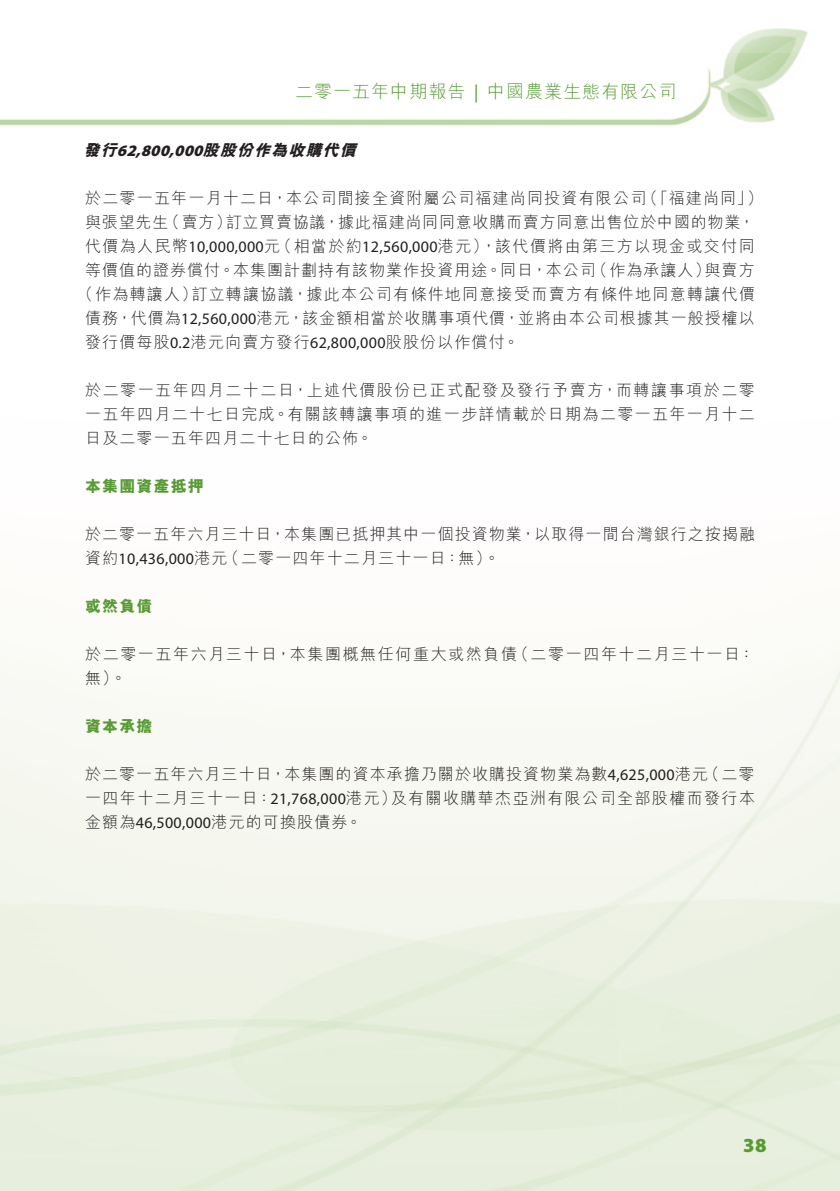
<style>
.page{position:relative;width:840px;height:1191px;background:#fff}
.page>*{position:absolute;margin:0;border:0;box-sizing:border-box;transform-origin:0 0}
.t1{font:900 20px "Myriad Pro";color:#589b34}
.t2{font:300 18px "M Hei HK";letter-spacing:.055em;color:#589b34}
.t3{font:18px "Myriad Pro";color:#589b34}
.Body_Text{font:300 16px/24px "M Hei HK";letter-spacing:.07em;color:#231f20}
.Body_Text-2{font:300 16px/24px "M Hei HK";letter-spacing:.1em;color:#231f20}
.Body_Text-3{font:16px "Myriad Pro";color:#231f20}
.Heading_2{font:800 16px "M Hei HK";letter-spacing:.07em;color:#589b34}
.Heading_3{font:italic 800 16px "M Hei HK";color:#231f20}
.Heading_3-2{font:italic 900 16px "Myriad Pro";color:#231f20}
.s1{font-family:"Myriad Pro";font-weight:400}
.s2{font-family:"M Hei HK";font-weight:300}
</style>
<div class="page">
<img style="left:1px;top:53px;width:799px;height:73px">
<img style="left:0;top:0;width:1px;height:1191px">
<img style="left:0;top:0;width:1px;height:142px">
<hr style="left:0;top:5px;width:1px;height:48px;background:#fff">
<p class="t2" style="left:295px;top:82px;width:172px">二零一五年中期報告</p>
<p class="t3" style="left:474px;top:81px;width:6px">|</p>
<p class="t2" style="left:487px;top:82px;width:191px">中國農業生態有限公司</p>
<p class="Heading_3" style="left:83px;top:142px;width:39px">發行</p>
<p class="Heading_3" style="left:202px;top:142px;width:159px">股股份作為收購代價</p>
<p class="Heading_3-2" style="left:117px;top:140px;width:92px">62,800,000</p>
<p class="Body_Text" style="left:641px;top:186px;width:112px">（「福建尚同「</p>
<p class="Body_Text" style="left:746px;top:186px;width:17px">(</p>
<p class="Body_Text" style="left:225px;top:186px;width:530px;text-indent:-140px">於二零一五年一月十二日，本公司間接全資附屬公司福建尚同投資有限公司<br>訂立買賣協議，據此福建尚同同意收購而賣方同意出售位於中國的物業，</p>
<p class="Body_Text" style="left:164px;top:210px;width:69px">（賣方）</p>
<p class="Body_Text" style="left:85px;top:210px;width:85px">與張望先生</p>
<p class="Body_Text" style="left:275px;top:234px;width:480px">（相當於約<span class="s1">12,560,000</span>港元，）該代價將由第三方以現金或交付同</p>
<p class="Body_Text-3" style="left:85px;top:237px;width:196px"><span class="s2">代價為人民幣</span>10,000,000<span class="s2">元</span></p>
<p class="Body_Text" style="left:191px;top:258px;width:565px;text-indent:-106px">等價值的證券償付。本集團計劃持有該物業作投資用途。同日，本公司<br>訂立轉讓協議，據此本公司有條件地同意接受而賣方有條件地同意轉讓代價</p>
<p class="Body_Text" style="left:591px;top:258px;width:121px">（作為承讓人）</p>
<p class="Body_Text" style="left:704px;top:258px;width:52px">與賣方</p>
<p class="Body_Text" style="left:85px;top:282px;width:670px;text-indent:-8px">（作為轉讓人）<br>債務，代價為<span class="s1">12,560,000</span>港元，該金額相當於收購事項代價，並將由本公司根據其一般授權以發行價每股<span class="s1">0.2</span>港元向賣方發行<span class="s1">62,800,000</span>股股份以作償付。</p>
<p class="Body_Text" style="left:85px;top:378px;width:671px;text-align:justify">於二零一五年四月二十二日，上述代價股份已正式配發及發行予賣方，而轉讓事項於二零一五年四月二十七日完成。有關該轉讓事項的進一步詳情載於日期為二零一五年一月十二日及二零一五年四月二十七日的公佈。</p>
<p class="Heading_2" style="left:85px;top:478px;width:120px">本集團資產抵押</p>
<p class="Body_Text" style="left:223px;top:522px;width:533px;text-indent:-138px">於二零一五年六月三十日，本集團已抵押其中一個投資物業，以取得一間台灣銀行之按揭融（二零一四年十二月三十一日：無。(</p>
<p class="Body_Text-3" style="left:85px;top:549px;width:144px"><span class="s2">資約</span>10,436,000<span class="s2">港元</span></p>
<p class="Heading_2" style="left:85px;top:598px;width:69px">或然負債</p>
<p class="Body_Text-2" style="left:512px;top:642px;width:243px">（二零一四年十二月三十一日：</p>
<p class="Body_Text-2" style="left:85px;top:642px;width:433px">於二零一五年六月三十日，本集團概無任何重大或然負債無。(</p>
<p class="Heading_2" style="left:85px;top:718px;width:69px">資本承擔</p>
<p class="Body_Text" style="left:703px;top:762px;width:52px">（二零</p>
<p class="Body_Text" style="left:390px;top:762px;width:365px;text-indent:-305px">於二零一五年六月三十日，本集團的資本承擔乃關於收購投資物業為數<span class="s1">4,625,000</span>港元<br>及有關收購華杰亞洲有限公司全部股權而發行本</p>
<p class="Body_Text" style="left:85px;top:786px;width:313px">一四年十二月三十一日：<span class="s1">21,768,000</span>港元）金額為<span class="s1">46,500,000</span>港元的可換股債券。</p>
<p class="t1" style="left:742px;top:1132px;width:25px">38</p>
</div>
